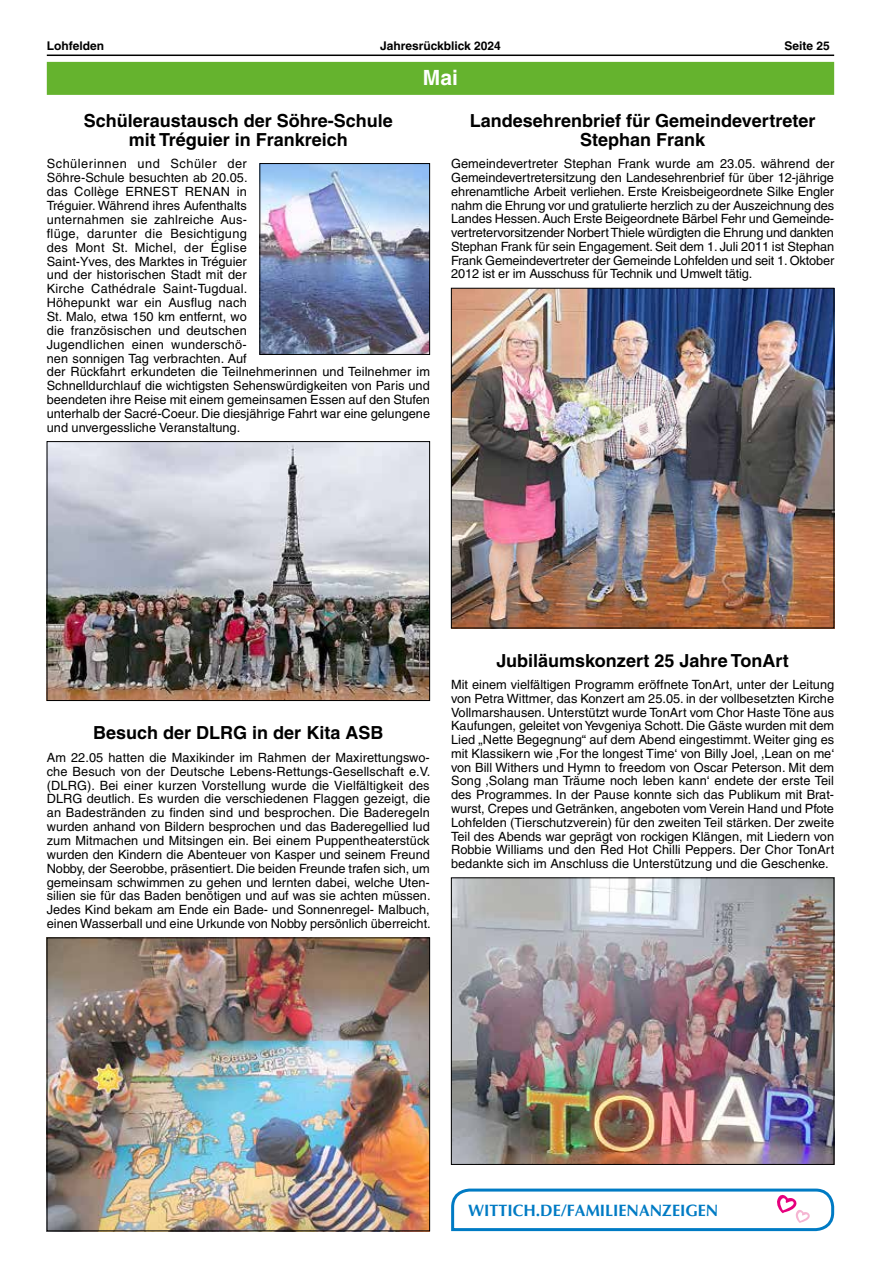
<style>
.page{position:relative;width:881px;height:1263px;background:#fff}
.page>*{position:absolute;margin:0;border:0;box-sizing:border-box;transform-origin:0 0}
.t1{font:700 21px "Helvetica LT";color:#fff}
.t2{font:700 18px/19.5px "Helvetica LT";color:#000;text-align:center}
.t3{font:700 16.5px "Optima LT";color:#007bc4}
.t4{font:12.75px/13.8px "Helvetica LT";color:#000;text-align:justify}
.t5{font:700 12px "Helvetica LT";color:#000}
</style>
<div class="page">
<hr style="left:47px;top:55px;width:786px;height:1px;background:#000">
<img style="left:453px;top:290px;width:378px;height:336px">
<div style="left:451px;top:288px;width:382px;height:340px;border:1px solid #000"></div>
<img style="left:453px;top:880px;width:378px;height:283px">
<div style="left:451px;top:878px;width:382px;height:287px;border:1px solid #000"></div>
<img style="left:49px;top:443px;width:378px;height:256px">
<div style="left:47px;top:441px;width:382px;height:260px;border:1px solid #000"></div>
<img style="left:49px;top:940px;width:378px;height:289px">
<div style="left:47px;top:62px;width:786px;height:33px;background:#65b32e"></div>
<img style="left:261px;top:165px;width:166px;height:188px">
<div style="left:259px;top:163px;width:170px;height:192px;border:1px solid #000"></div>
<svg style="left:451px;top:1188px;width:382px;height:43px"></svg>
<p class="t5" style="left:47px;top:38px;width:59px">Lohfelden</p>
<p class="t5" style="left:380px;top:38px;width:122px">Jahresrückblick 2024</p>
<p class="t5" style="left:784px;top:38px;width:47px">Seite 25</p>
<h1 class="t1" style="left:423px;top:64px;width:37px">Mai</h1>
<h2 class="t2" style="left:84px;top:110px;width:310px">Schüleraustausch der Söhre-Schule mit Tréguier in Frankreich</h2>
<p class="t4" style="left:47px;top:157px;width:384px;text-align:left">Schülerinnen und Schüler der<br>Söhre-Schule besuchten ab 20.05.<br>das Collège ERNEST RENAN in<br>Tréguier. Während ihres Aufenthalts<br>unternahmen sie zahlreiche Aus-<br>flüge, darunter die Besichtigung<br>des Mont St. Michel, der Église<br>Saint-Yves, des Marktes in Tréguier<br>und der historischen Stadt mit der<br>Kirche Cathédrale Saint-Tugdual.<br>Höhepunkt war ein Ausflug nach<br>St. Malo, etwa 150 km entfernt, wo<br>die französischen und deutschen<br>Jugendlichen einen wunderschö-<br>nen sonnigen Tag verbrachten. Auf<br>der Rückfahrt erkundeten die Teilnehmerinnen und Teilnehmer im Schnelldurchlauf die wichtigsten Sehenswürdigkeiten von Paris und beendeten ihre Reise mit einem gemeinsamen Essen auf den Stufen unterhalb der Sacré-Coeur. Die diesjährige Fahrt war eine gelungene und unvergessliche Veranstaltung.</p>
<h2 class="t2" style="left:469px;top:110px;width:347px">Landesehrenbrief für Gemeindevertreter<br>Stephan Frank</h2>
<p class="t4" style="left:451px;top:157px;width:384px">Gemeindevertreter Stephan Frank wurde am 23.05. während der Gemeindevertretersitzung den Landesehrenbrief für über 12-jährige ehrenamtliche Arbeit verliehen. Erste Kreisbeigeordnete Silke Engler nahm die Ehrung vor und gratulierte herzlich zu der Auszeichnung des Landes Hessen. Auch Erste Beigeordnete Bärbel Fehr und Gemeinde&shy;vertretervorsitzender Norbert Thiele würdigten die Ehrung und dankten Stephan Frank für sein Engagement. Seit dem 1. Juli 2011 ist Stephan Frank Gemeindevertreter der Gemeinde Lohfelden und seit 1. Oktober 2012 ist er im Ausschuss für Technik und Umwelt tätig.</p>
<h2 class="t2" style="left:93px;top:723px;width:291px">Besuch der DLRG in der Kita ASB</h2>
<p class="t4" style="left:47px;top:750px;width:385px">Am 22.05 hatten die Maxikinder im Rahmen der Maxirettungswo&shy;che Besuch von der Deutsche Lebens-Rettungs-Gesellschaft e.V. (DLRG). Bei einer kurzen Vorstellung wurde die Vielfältigkeit des DLRG deutlich. Es wurden die verschiedenen Flaggen gezeigt, die an Badestränden zu finden sind und besprochen. Die Baderegeln wurden anhand von Bildern besprochen und das Baderegellied lud zum Mitmachen und Mitsingen ein. Bei einem Puppentheaterstück wurden den Kindern die Abenteuer von Kasper und seinem Freund Nobby, der Seerobbe, präsentiert. Die beiden Freunde trafen sich, um gemeinsam schwimmen zu gehen und lernten dabei, welche Uten&shy;silien sie für das Baden benötigen und auf was sie achten müssen.<br>Jedes Kind bekam am Ende ein Bade- und Sonnenregel- Malbuch, einen Wasserball und eine Urkunde von Nobby persönlich überreicht.</p>
<h2 class="t2" style="left:496px;top:650px;width:294px">Jubiläumskonzert 25 Jahre TonArt</h2>
<p class="t4" style="left:451px;top:678px;width:384px">Mit einem vielfältigen Programm eröffnete TonArt, unter der Leitung von Petra Wittmer, das Konzert am 25.05. in der vollbesetzten Kirche Vollmarshausen. Unterstützt wurde TonArt vom Chor Haste Töne aus Kaufungen, geleitet von Yevgeniya Schott. Die Gäste wurden mit dem Lied „Nette Begegnung“ auf dem Abend eingestimmt. Weiter ging es mit Klassikern wie ‚For the longest Time‘ von Billy Joel, ‚Lean on me‘ von Bill Withers und Hymn to freedom von Oscar Peterson. Mit dem Song ‚Solang man Träume noch leben kann‘ endete der erste Teil des Programmes. In der Pause konnte sich das Publikum mit Brat&shy;wurst, Crepes und Getränken, angeboten vom Verein Hand und Pfote Lohfelden (Tierschutzverein) für den zweiten Teil stärken. Der zweite Teil des Abends war geprägt von rockigen Klängen, mit Liedern von Robbie Williams und den Red Hot Chilli Peppers. Der Chor TonArt bedankte sich im Anschluss die Unterstützung und die Geschenke.</p>
<p class="t3" style="left:468px;top:1201px;width:251px">WITTICH.DE/FAMILIENANZEIGEN</p>
</div>
